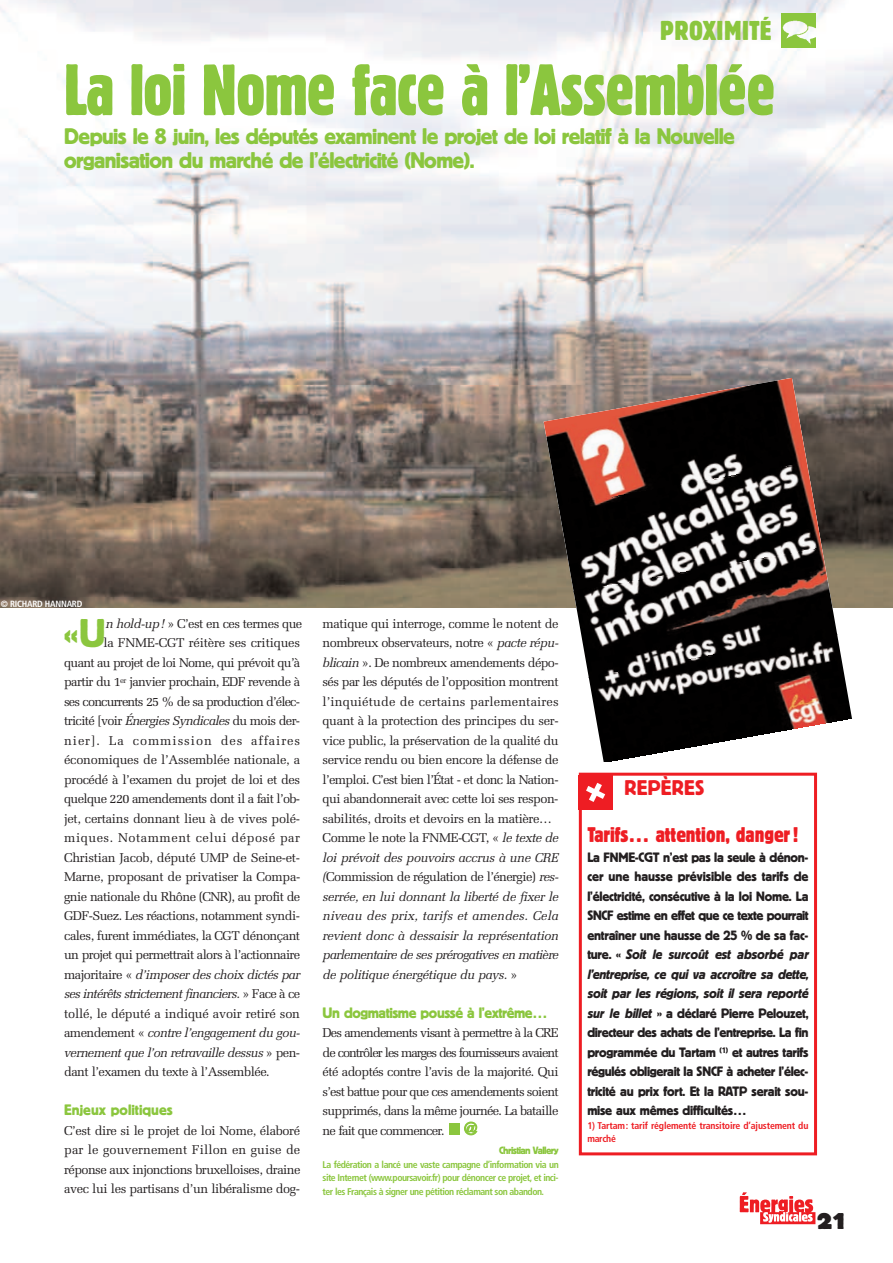
<style>
.page{position:relative;width:893px;height:1263px;background:#fff}
.page>*{position:absolute;margin:0;border:0;box-sizing:border-box;transform-origin:0 0}
.t1{font:72px "Block BE Extra Cn";color:#8bc63e}
.t2{font:39.75px "Block BE";color:#8bc63e}
.t3{font:condensed 27px "Block BE";letter-spacing:.015em;color:#8bc63e}
.t4{font:22.5px/24px "Block BE";letter-spacing:-.025em;color:#8bc63e}
.t5{font:800 22.5px "Block BE";color:#231f20}
.t6{font:condensed 21px "Block BE";color:#ee1d23}
.t7{font:21px "Block BE";letter-spacing:.02em;color:#ee1d23}
.t8{font:15px "Block BE";letter-spacing:-.025em;color:#8bc63e}
.t9{font:15px "Block BE";color:#8bc63e}
.t10{font:13.5px/19.5px "Block BE";letter-spacing:-.015em;color:#231f20;text-align:justify}
.t11{font:12.75px/19.5px "Melior";letter-spacing:-.04em;color:#231f20;text-align:justify}
.t12{font:italic 12.75px "Melior";letter-spacing:-.045em;color:#231f20}
.t13{font:12.75px "Melior";letter-spacing:-.02em;color:#231f20}
.t14{font:12.75px "Melior";letter-spacing:-.065em;color:#231f20}
.t15{font:12.75px "Melior";letter-spacing:.04em;color:#231f20}
.t16{font:12.75px "Melior";letter-spacing:-.015em;color:#231f20}
.t17{font:12.75px "Melior";letter-spacing:.07em;color:#231f20}
.t18{font:10.5px "Block BE";letter-spacing:-.055em;color:#8bc63e}
.t19{font:700 condensed 9.75px/13.5px "Frutiger LT Std";letter-spacing:-.05em;color:#8bc63e;text-align:justify}
.t20{font:700 condensed 9.75px/13.5px "Frutiger LT Std";letter-spacing:-.015em;color:#ee1d23}
.t21{font:700 condensed 9px "Frutiger LT Std";letter-spacing:-.025em;color:#fff}
.s1{font-style:italic}
.s2{font-style:normal}
.s3{font-weight:700;font-size:18px;color:#8bc63e}
</style>
<div class="page">
<img style="left:0;top:0;width:893px;height:607px">
<img style="left:781px;top:14px;width:34px;height:34px">
<svg style="left:739px;top:1192px;width:76px;height:32px"></svg>
<img style="left:543px;top:378px;width:308px;height:230px">
<img style="left:543px;top:378px;width:266px;height:129px">
<img style="left:558px;top:463px;width:266px;height:129px">
<img style="left:573px;top:548px;width:266px;height:125px">
<img style="left:588px;top:633px;width:264px;height:129px">
<div style="left:579px;top:773px;width:238px;height:382px;border:3px solid #ee1d23"></div>
<img style="left:579px;top:776px;width:34px;height:34px">
<div style="left:449px;top:1124px;width:10px;height:11px;background:#8bc63e"></div>
<p class="t3" style="left:660px;top:15px;width:113px">PROXIMITÉ</p>
<p class="t1" style="left:64px;top:65px;width:712px">La loi Nome face à l’Assemblée</p>
<p class="t4" style="left:64px;top:125px;width:672px">Depuis le 8 juin, les députés examinent le projet de loi relatif à la Nouvelle organisation du marché de l’électricité (Nome).</p>
<p class="t21" style="left:1px;top:600px;width:83px">© RICHARD HANNARD</p>
<p class="t2" style="left:64px;top:620px;width:43px">«U</p>
<p class="t11" style="left:105px;top:614px;width:198px"><span class="s1">n hold-up!</span> » C’est en ces termes que</p>
<p class="t16" style="left:103px;top:636px;width:198px">la FNME-CGT réitère ses critiques</p>
<p class="t11" style="left:64px;top:653px;width:237px">quant au projet de loi Nome, qui prévoit qu’à</p>
<p class="t11" style="left:64px;top:672px;width:237px">partir du 1<sup>er</sup> janvier prochain, EDF revende à</p>
<p class="t14" style="left:64px;top:694px;width:237px">ses concurrents 25 % de sa production d’élec-</p>
<p class="t11" style="left:64px;top:711px;width:237px">tricité [voir <span class="s1">Énergies Syndicales</span> du mois der-</p>
<p class="t17" style="left:64px;top:733px;width:237px">nier]. La commission des affaires</p>
<p class="t13" style="left:64px;top:753px;width:237px">économiques de l’Assemblée nationale, a</p>
<p class="t11" style="left:64px;top:770px;width:238px">procédé à l’examen du projet de loi et des</p>
<p class="t11" style="left:64px;top:789px;width:237px">quelque 220 amendements dont il a fait l’ob-</p>
<p class="t11" style="left:64px;top:809px;width:237px">jet, certains donnant lieu à de vives polé-</p>
<p class="t15" style="left:64px;top:830px;width:237px">miques. Notamment celui déposé par</p>
<p class="t11" style="left:64px;top:848px;width:237px">Christian Jacob, député UMP de Seine-et-</p>
<p class="t11" style="left:64px;top:867px;width:238px">Marne, proposant de privatiser la Compa-</p>
<p class="t11" style="left:64px;top:887px;width:238px">gnie nationale du Rhône (CNR), au profit de</p>
<p class="t11" style="left:64px;top:906px;width:237px">GDF-Suez. Les réactions, notamment syndi-</p>
<p class="t11" style="left:64px;top:926px;width:237px">cales, furent immédiates, la CGT dénonçant</p>
<p class="t11" style="left:64px;top:945px;width:238px">un projet qui permettrait alors à l’actionnaire</p>
<p class="t12" style="left:64px;top:967px;width:237px"><span class="s2">majoritaire «</span> d’imposer des choix dictés par</p>
<p class="t12" style="left:64px;top:986px;width:237px">ses intérêts strictement financiers. <span class="s2">» Face à ce</span></p>
<p class="t13" style="left:64px;top:1006px;width:237px">tollé, le député a indiqué avoir retiré son</p>
<p class="t12" style="left:64px;top:1025px;width:237px"><span class="s2">amendement «</span> contre l’engagement du gou-</p>
<p class="t12" style="left:64px;top:1045px;width:237px">vernement que l’on retravaille dessus <span class="s2">» pen-</span></p>
<p class="t11" style="left:64px;top:1062px;width:207px">dant l’examen du texte à l’Assemblée.</p>
<p class="t9" style="left:64px;top:1105px;width:110px">Enjeux politiques</p>
<p class="t11" style="left:64px;top:1121px;width:238px">C’est dire si le projet de loi Nome, élaboré par le gouvernement Fillon en guise de réponse aux injonctions bruxelloises, draine avec lui les partisans d’un libéralisme dog-</p>
<p class="t11" style="left:322px;top:614px;width:238px;text-align:left">matique qui interroge, comme le notent de nombreux observateurs, notre « <span class="s1">pacte répu&shy;blicain</span> ». De nombreux amendements dépo&shy;sés par les députés de l’opposition montrent l’inquiétude de certains parlementaires quant à la protection des principes du ser&shy;vice public, la préservation de la qualité du service rendu ou bien encore la défense de l’emploi. C’est bien l’État - et donc la Nation&shy;qui abandonnerait avec cette loi ses respon&shy;sabilités, droits et devoirs en la matière… Comme le note la FNME-CGT, « <span class="s1">le texte de loi prévoit des pouvoirs accrus à une CRE (</span>Commission de régulation de l’énergie) <span class="s1">res&shy;serrée, en lui donnant la liberté de fixer le niveau des prix, tarifs et amendes. Cela revient donc à dessaisir la représentation parlementaire de ses prérogatives en matière de politique énergétique du pays.</span> »</p>
<p class="t8" style="left:322px;top:1007px;width:226px">Un dogmatisme poussé à l’extrême…</p>
<p class="t11" style="left:322px;top:1023px;width:238px">Des amendements visant à permettre à la CRE de contrôler les marges des fournisseurs avaient été adoptés contre l’avis de la majorité. Qui s’est battue pour que ces amendements soient supprimés, dans la même journée. La bataille ne fait que commencer. <span class="s3">@</span></p>
<p class="t18" style="left:499px;top:1147px;width:61px">Christian Vallery</p>
<p class="t19" style="left:322px;top:1159px;width:238px">La fédération a lancé une vaste campagne d’information via un site Internet (www.poursavoir.fr) pour dénoncer ce projet, et inci&shy;ter les Français à signer une pétition réclamant son abandon.</p>
<p class="t7" style="left:624px;top:781px;width:81px">REPÈRES</p>
<p class="t6" style="left:587px;top:823px;width:213px">Tarifs… attention, danger!</p>
<p class="t10" style="left:587px;top:848px;width:223px">La FNME-CGT n’est pas la seule à dénon&shy;cer une hausse prévisible des tarifs de l’électricité, consécutive à la loi Nome. La SNCF estime en effet que ce texte pourrait entraîner une hausse de 25 % de sa fac&shy;ture. « <span class="s1">Soit le surcoût est absorbé par l’entreprise, ce qui va accroître sa dette, soit par les régions, soit il sera reporté sur le billet</span> » a déclaré Pierre Pelouzet, directeur des achats de l’entreprise. La fin programmée du Tartam <sup>(1)</sup> et autres tarifs régulés obligerait la SNCF à acheter l’élec&shy;tricité au prix fort. Et la RATP serait sou&shy;mise aux mêmes difficultés…</p>
<p class="t20" style="left:587px;top:1120px;width:222px">1) Tartam: tarif réglementé transitoire d’ajustement du marché</p>
<p class="t5" style="left:817px;top:1208px;width:30px">21</p>
</div>
